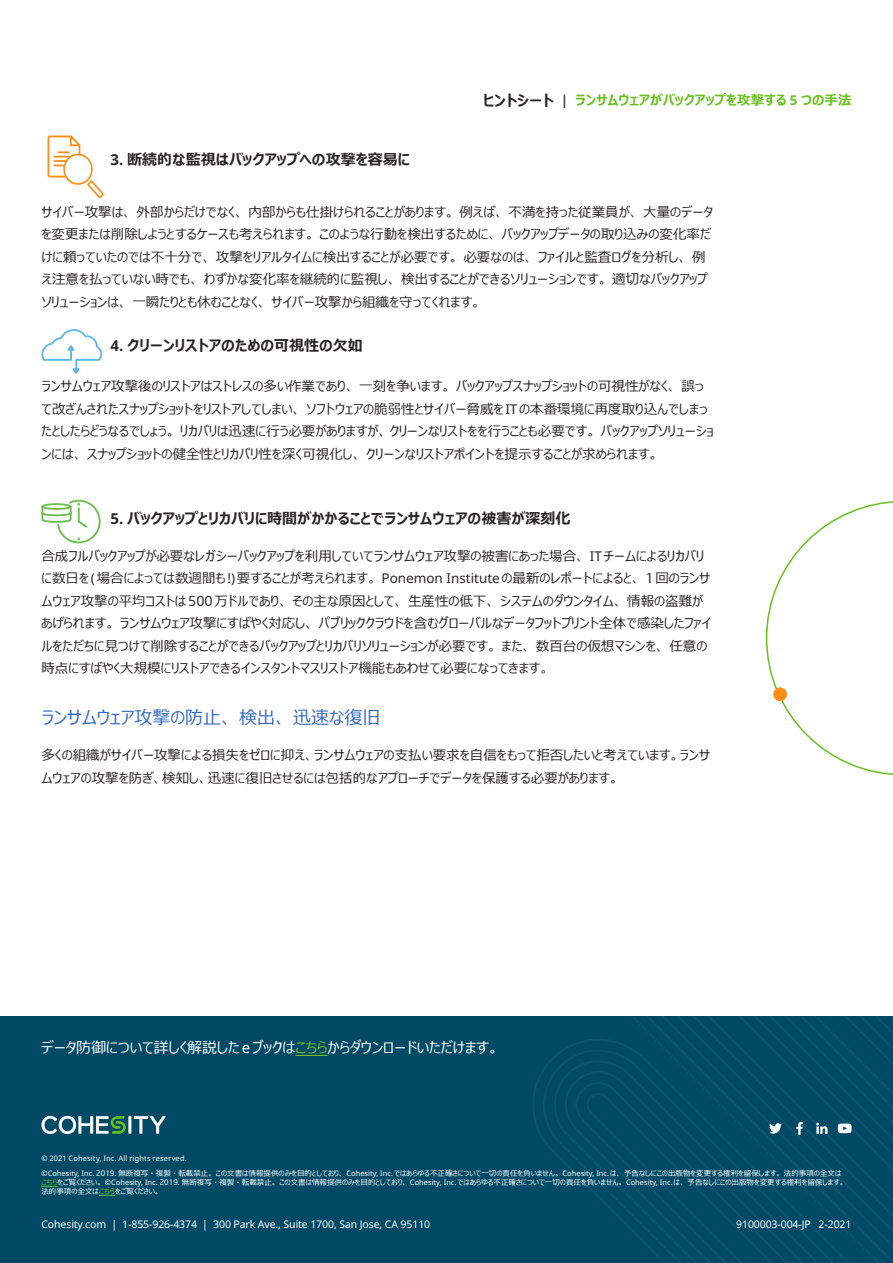
<style>
.page{position:relative;width:893px;height:1263px;background:#fff}
.page>*{position:absolute;margin:0;border:0;box-sizing:border-box;transform-origin:0 0}
.t1{font:18px "Meiryo UI";color:#376bc3}
.t2{font:700 15px "Meiryo UI";color:#282526}
.t3{font:15px "Meiryo UI";color:#fff}
.t4{font:13.5px/22.5px "Meiryo UI";color:#282526}
.t5{font:700 13.5px "Meiryo UI";color:#6ac020}
.t6{font:10.5px "Noto Sans";letter-spacing:-.01em;color:#fff}
.t7{font:7.5px/9px "Meiryo UI";color:#fff}
.t8{font:7.5px "Noto Sans";letter-spacing:.015em;color:#fff}
.s1{font-size:15px;color:#282526}
.s2{font-family:"Noto Sans";font-weight:600;color:#282526}
.s3{font-family:"Noto Sans"}
.s4{font-family:"Neo Sans"}
.s5{color:#6ac020}
</style>
<div class="page">
<div style="left:0;top:1016px;width:893px;height:247px;background:#004a66"></div>
<hr style="left:128px;top:1116px;width:3px;height:18px;background:#fff">
<svg style="left:134px;top:1116px;width:32px;height:18px"></svg>
<svg style="left:41px;top:1116px;width:85px;height:18px"></svg>
<svg style="left:41px;top:1186px;width:17px;height:1px"></svg>
<svg style="left:99px;top:1195px;width:16px;height:1px"></svg>
<svg style="left:48px;top:136px;width:55px;height:62px"></svg>
<svg style="left:41px;top:329px;width:62px;height:45px"></svg>
<svg style="left:41px;top:499px;width:60px;height:45px"></svg>
<svg style="left:766px;top:501px;width:127px;height:274px"></svg>
<div style="left:773px;top:687px;width:14px;height:14px;background:#ff8d17;border-radius:50%"></div>
<hr style="left:295px;top:1055px;width:32px;height:1px;background:#6ac020">
<svg style="left:533px;top:1039px;width:78px;height:171px"></svg>
<svg style="left:611px;top:1017px;width:282px;height:246px"></svg>
<p class="t5" style="left:483px;top:91px;width:369px"><span class="s1">ヒントシート</span> <span class="s2">|</span> ランサムウェアがバックアップを攻撃する <span class="s3">5</span> つの手法</p>
<p class="t2" style="left:110px;top:149px;width:301px"><span class="s3">3.</span> 断続的な監視はバックアップへの攻撃を容易に</p>
<p class="t4" style="left:41px;top:201px;width:673px">サイバー攻撃は、外部からだけでなく、内部からも仕掛けられることがあります。例えば、不満を持った従業員が、大量のデータを変更または削除しようとするケースも考えられます。このような行動を検出するために、バックアップデータの取り込みの変化率だけに頼っていたのでは不十分で、攻撃をリアルタイムに検出することが必要です。必要なのは、ファイルと監査ログを分析し、例え注意を払っていない時でも、わずかな変化率を継続的に監視し、検出することができるソリューションです。適切なバックアップソリューションは、一瞬たりとも休むことなく、サイバー攻撃から組織を守ってくれます。</p>
<p class="t2" style="left:110px;top:335px;width:254px"><span class="s3">4.</span> クリーンリストアのための可視性の欠如</p>
<p class="t4" style="left:41px;top:376px;width:673px">ランサムウェア攻撃後のリストアはストレスの多い作業であり、一刻を争います。バックアップスナップショットの可視性がなく、誤って改ざんされたスナップショットをリストアしてしまい、ソフトウェアの脆弱性とサイバー脅威を<span class="s3">IT</span>の本番環境に再度取り込んでしまったとしたらどうなるでしょう。リカバリは迅速に行う必要がありますが、クリーンなリストをを行うことも必要です。バックアップソリューションには、スナップショットの健全性とリカバリ性を深く可視化し、クリーンなリストアポイントを提示することが求められます。</p>
<p class="t2" style="left:110px;top:508px;width:462px"><span class="s3">5.</span> バックアップとリカバリに時間がかかることでランサムウェアの被害が深刻化</p>
<p class="t4" style="left:41px;top:545px;width:671px">合成フルバックアップが必要なレガシーバックアップを利用していてランサムウェア攻撃の被害にあった場合、 <span class="s3">IT</span>チームによるリカバリに数日を<span class="s3">(</span>場合によっては数週間も<span class="s3">!)</span>要することが考えられます。 <span class="s3">Ponemon Institute</span>の最新のレポートによると、 <span class="s4">1</span>回のランサムウェア攻撃の平均コストは<span class="s4">500</span>万ドルであり、その主な原因として、生産性の低下、システムのダウンタイム、情報の盗難があげられます。ランサムウェア攻撃にすばやく対応し、パブリッククラウドを含むグローバルなデータフットプリント全体で感染したファイルをただちに見つけて削除することができるバックアップとリカバリソリューションが必要です。また、数百台の仮想マシンを、任意の時点にすばやく大規模にリストアできるインスタントマスリストア機能もあわせて必要になってきます。</p>
<h1 class="t1" style="left:41px;top:705px;width:341px">ランサムウェア攻撃の防止、検出、迅速な復旧</h1>
<p class="t4" style="left:41px;top:745px;width:670px">多くの組織がサイバー攻撃による損失をゼロに抑え、ランサムウェアの支払い要求を自信をもって拒否したいと考えています。ランサムウェアの攻撃を防ぎ、検知し、迅速に復旧させるには包括的なアプローチでデータを保護する必要があります。</p>
<p class="t3" style="left:41px;top:1037px;width:459px">データ防御について詳しく解説した<span class="s3">e</span>ブックは<span class="s5">こちら</span>からダウンロードいただけます。</p>
<p class="t8" style="left:41px;top:1152px;width:147px">© 2021 Cohesity, Inc. All rights reserved.</p>
<p class="t7" style="left:41px;top:1169px;width:805px"><span class="s3">©Cohesity, Inc.</span> <span class="s4">2019</span><span class="s3">.</span> 無断複写・複製・転載禁止。この文書は情報提供のみを目的としており、 <span class="s3">Cohesity, Inc.</span>ではあらゆる不正確さについて一切の責任を負いません。 <span class="s3">Cohesity, Inc.</span>は、予告なしにこの出版物を変更する権利を留保します。法的事項の全文は<span class="s5">こちら</span>をご覧ください。 <span class="s3">©Cohesity, Inc.</span> <span class="s4">2019</span><span class="s3">.</span> 無断複写・複製・転載禁止。この文書は情報提供のみを目的としており、 <span class="s3">Cohesity, Inc.</span>ではあらゆる不正確さについて一切の責任を負いません。 <span class="s3">Cohesity, Inc.</span>は、予告なしにこの出版物を変更する権利を留保します。法的事項の全文は<span class="s5">こちら</span>をご覧ください。</p>
<p class="t6" style="left:736px;top:1217px;width:117px">9100003-004-JP 2-2021</p>
<p class="t6" style="left:41px;top:1217px;width:390px">Cohesity.com | 1-855-926-4374 | 300 Park Ave., Suite 1700, San Jose, CA 95110</p>
</div>
